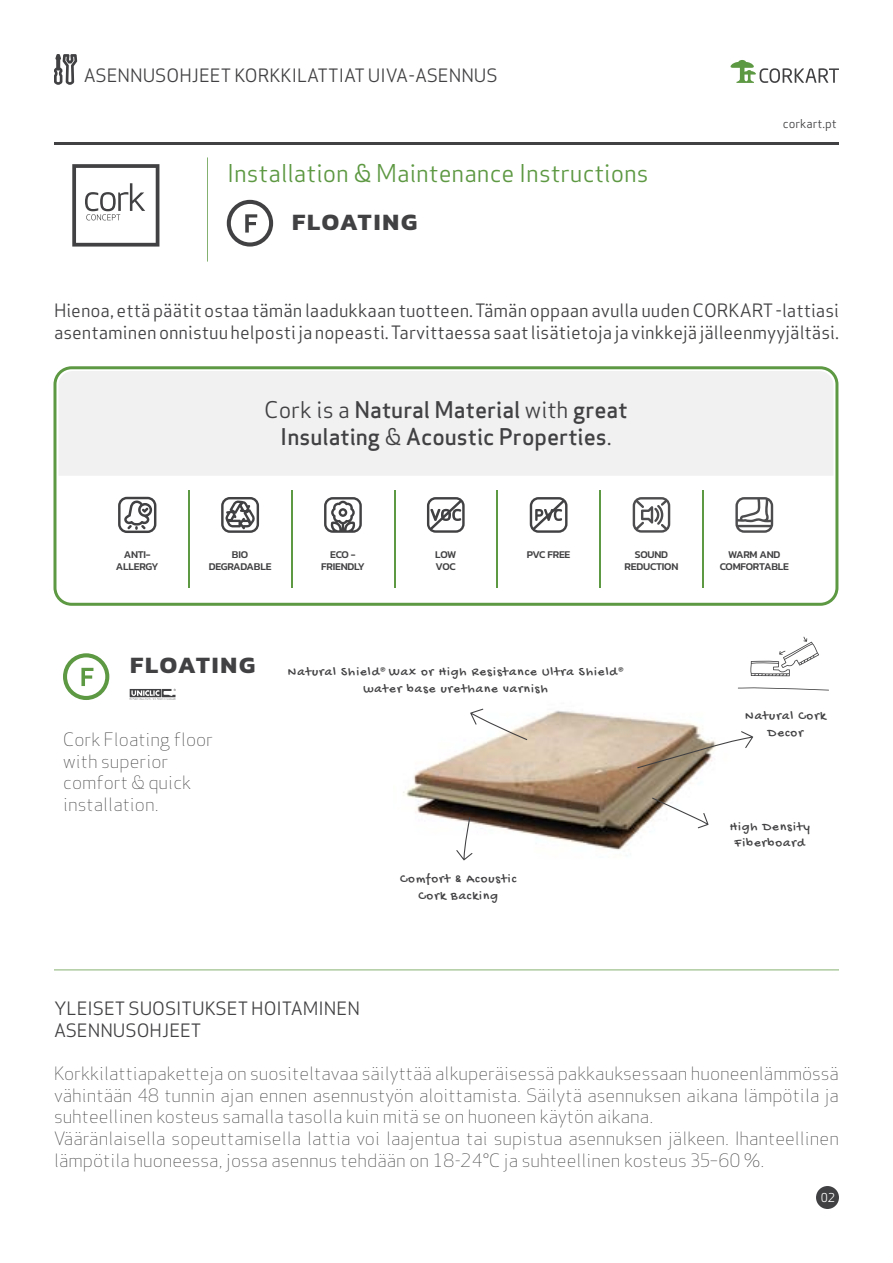
<style>
.page{position:relative;width:893px;height:1263px;background:#fff}
.page>*{position:absolute;margin:0;border:0;box-sizing:border-box;transform-origin:0 0}
.t1{font:24px "Apex Sans";color:#5d9842}
.t2{font:700 23.85px "Kanit";letter-spacing:.08em;color:#414042}
.t3{font:500 22.5px/27px "Apex Sans";color:#414042;text-align:center}
.t4{font:300 18px/21.6px "Apex Sans";color:#414042}
.t5{font:18px/21.6px "Apex Sans";color:#414042}
.t6{font:13.05px/17px "Gochi Hand";letter-spacing:.08em;color:#414042;text-align:center}
.t7{font:12px "Apex Sans";color:#414042}
.t8{font:12px "Apex Sans";color:#fff}
.t9{font:500 10.5px/12px "Kanit";letter-spacing:-.02em;color:#414042;text-align:center}
.s1{font-weight:400}
</style>
<div class="page">
<svg style="left:53px;top:366px;width:785px;height:240px"></svg>
<div style="left:58px;top:371px;width:775px;height:105px;background:#f1f1f2"></div>
<hr style="left:394px;top:491px;width:1px;height:97px;background:#5d9842">
<hr style="left:497px;top:491px;width:1px;height:97px;background:#5d9842">
<hr style="left:599px;top:491px;width:2px;height:97px;background:#5d9842">
<hr style="left:702px;top:491px;width:2px;height:97px;background:#5d9842">
<hr style="left:188px;top:491px;width:2px;height:97px;background:#5d9842">
<hr style="left:291px;top:491px;width:2px;height:97px;background:#5d9842">
<svg style="left:54px;top:54px;width:23px;height:31px"></svg>
<hr style="left:207px;top:157px;width:1px;height:105px;background:#5d9842">
<svg style="left:730px;top:60px;width:109px;height:23px"></svg>
<div style="left:816px;top:1186px;width:23px;height:23px;background:#414042;border-radius:50%"></div>
<hr style="left:54px;top:142px;width:785px;height:3px;background:#414042">
<svg style="left:738px;top:687px;width:91px;height:3px"></svg>
<svg style="left:750px;top:637px;width:69px;height:39px"></svg>
<svg style="left:221px;top:497px;width:38px;height:36px"></svg>
<svg style="left:427px;top:497px;width:38px;height:36px"></svg>
<svg style="left:530px;top:497px;width:37px;height:36px"></svg>
<svg style="left:118px;top:497px;width:38px;height:36px"></svg>
<svg style="left:324px;top:497px;width:38px;height:36px"></svg>
<svg style="left:72px;top:164px;width:87px;height:83px"></svg>
<svg style="left:633px;top:497px;width:37px;height:36px"></svg>
<svg style="left:735px;top:497px;width:38px;height:36px"></svg>
<img style="left:403px;top:708px;width:306px;height:153px">
<svg style="left:470px;top:709px;width:57px;height:31px"></svg>
<svg style="left:637px;top:731px;width:116px;height:37px"></svg>
<svg style="left:456px;top:817px;width:16px;height:43px"></svg>
<svg style="left:652px;top:798px;width:56px;height:30px"></svg>
<svg style="left:227px;top:200px;width:46px;height:47px"></svg>
<svg style="left:130px;top:689px;width:46px;height:11px"></svg>
<svg style="left:63px;top:653px;width:46px;height:47px"></svg>
<hr style="left:54px;top:969px;width:785px;height:1px;background:#5d9842">
<p class="t5" style="left:84px;top:63px;width:416px">ASENNUSOHJEET KORKKILATTIAT UIVA-ASENNUS</p>
<h1 class="t1" style="left:227px;top:154px;width:423px">Installation &amp; Maintenance Instructions</h1>
<h2 class="t2" style="left:292px;top:204px;width:127px">FLOATING</h2>
<p class="t7" style="left:783px;top:113px;width:55px">corkart.pt</p>
<p class="t5" style="left:54px;top:298px;width:786px">Hienoa, että päätit ostaa tämän laadukkaan tuotteen. Tämän oppaan avulla uuden CORKART -lattiasi asentaminen onnistuu helposti ja nopeasti. Tarvittaessa saat lisätietoja ja vinkkejä jälleenmyyjältäsi.</p>
<p class="t9" style="left:116px;top:549px;width:44px">ANTI-<br>ALLERGY</p>
<p class="t3" style="left:264px;top:393px;width:365px"><span class="s1">Cork is a</span> Natural Material <span class="s1">with</span> great<br>Insulating <span class="s1">&amp;</span> Acoustic Properties<span class="s1">.</span></p>
<p class="t9" style="left:527px;top:549px;width:45px">PVC FREE</p>
<p class="t9" style="left:209px;top:549px;width:64px">BIO<br>DEGRADABLE</p>
<p class="t9" style="left:435px;top:549px;width:23px;text-align:left">LOW<br>VOC</p>
<p class="t9" style="left:624px;top:549px;width:55px">SOUND<br>REDUCTION</p>
<p class="t9" style="left:321px;top:549px;width:45px">ECO -<br>FRIENDLY</p>
<h2 class="t2" style="left:130px;top:647px;width:127px">FLOATING</h2>
<p class="t4" style="left:63px;top:728px;width:151px">Cork Floating floor with superior comfort &amp; quick installation.</p>
<p class="t6" style="left:288px;top:664px;width:337px">Natural Shield<sup>®</sup> Wax or High Resistance Ultra Shield<sup>® </sup>water base urethane varnish</p>
<p class="t6" style="left:400px;top:871px;width:118px">Comfort &amp; Acoustic<br>Cork Backing</p>
<p class="t9" style="left:720px;top:549px;width:71px">WARM AND<br>COMFORTABLE</p>
<p class="t6" style="left:745px;top:708px;width:82px">Natural Cork<br>Decor</p>
<p class="t6" style="left:730px;top:819px;width:81px">High Density<br>Fiberboard</p>
<p class="t5" style="left:54px;top:996px;width:307px">YLEISET SUOSITUKSET HOITAMINEN<br>ASENNUSOHJEET</p>
<p class="t4" style="left:54px;top:1063px;width:786px">Korkkilattiapaketteja on suositeltavaa säilyttää alkuperäisessä pakkauksessaan huoneenlämmössä vähintään 48 tunnin ajan ennen asennustyön aloittamista. Säilytä asennuksen aikana lämpötila ja suhteellinen kosteus samalla tasolla kuin mitä se on huoneen käytön aikana.<br>Vääränlaisella sopeuttamisella lattia voi laajentua tai supistua asennuksen jälkeen. Ihanteellinen lämpötila huoneessa, jossa asennus tehdään on 18-24°C ja suhteellinen kosteus 35–60 %.</p>
<p class="t8" style="left:821px;top:1187px;width:16px">02</p>
</div>
